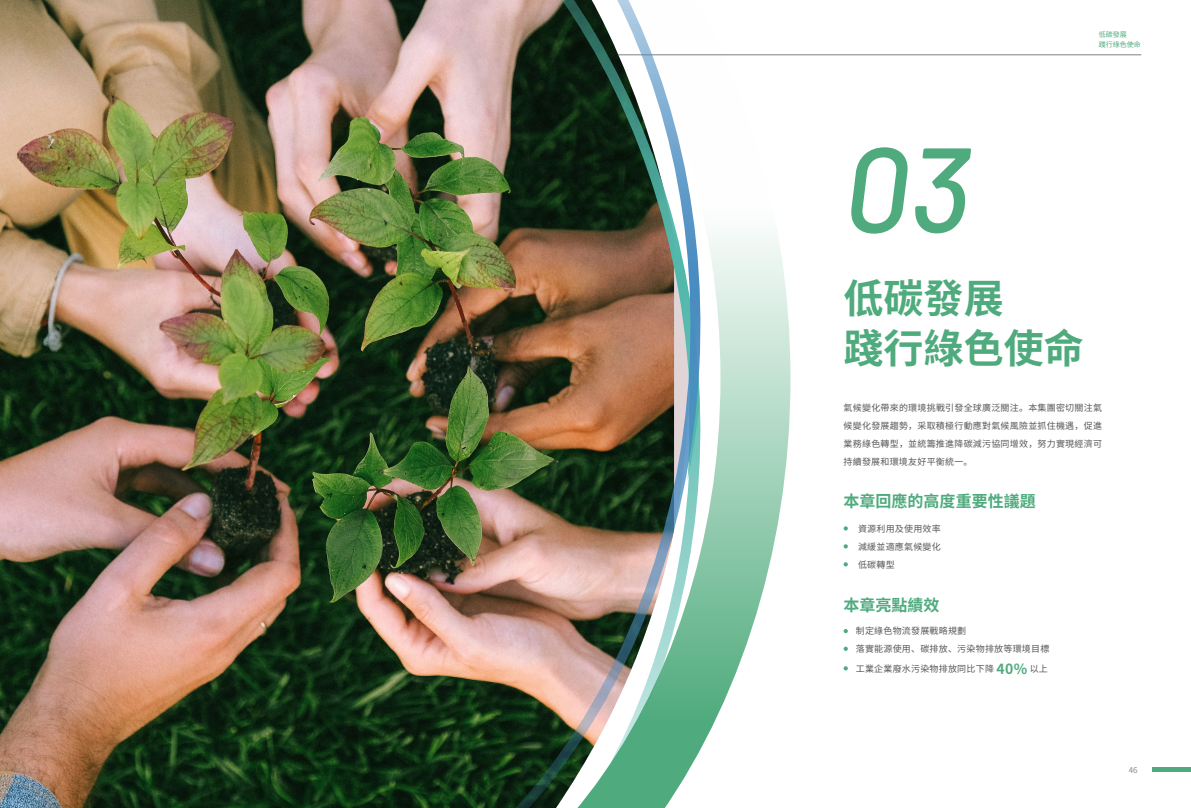
<style>
.page{position:relative;width:1191px;height:808px;background:#fff}
.page>*{position:absolute;margin:0;border:0;box-sizing:border-box;transform-origin:0 0}
.t1{font:italic 500 120px "Barlow";color:#4fab7d}
.t2{font:700 40px/49.6px "Source Han Sans CN";color:#4fab7d}
.t3{font:700 16px "Source Han Sans CN";color:#4fab7d}
.t4{font:9px/18px "Source Han Sans CN";letter-spacing:.025em;color:#595757;text-align:justify}
.t5{font:8px "Source Han Sans CN";color:#898989}
.t6{font:7px/10px "Source Han Sans CN";color:#4fab7d}
.s1{font-weight:700;font-size:14px;color:#4fab7d}
</style>
<div class="page">
<hr style="left:50px;top:55px;width:1091px;height:1px;background:#808080">
<div style="left:1152px;top:767px;width:39px;height:5px;background:#4fab7d"></div>
<svg style="left:843px;top:526px;width:5px;height:4px"></svg>
<svg style="left:843px;top:629px;width:5px;height:4px"></svg>
<svg style="left:843px;top:544px;width:5px;height:4px"></svg>
<svg style="left:843px;top:647px;width:5px;height:4px"></svg>
<svg style="left:843px;top:666px;width:5px;height:4px"></svg>
<svg style="left:843px;top:562px;width:5px;height:4px"></svg>
<img style="left:0;top:0;width:148px;height:808px">
<img style="left:148px;top:0;width:29px;height:808px">
<img style="left:177px;top:0;width:93px;height:808px">
<img style="left:270px;top:0;width:529px;height:808px">
<p class="t6" style="left:1098px;top:30px;width:43px">低碳發展<br>踐行綠色使命</p>
<h1 class="t1" style="left:843px;top:115px;width:128px">03</h1>
<h2 class="t2" style="left:843px;top:273px;width:241px">低碳發展<br>踐行綠色使命</h2>
<p class="t4" style="left:843px;top:398px;width:260px">氣候變化帶來的環境挑戰引發全球廣泛關注。本集團密切關注氣候變化發展趨勢，采取積極行動應對氣候風險並抓住機遇，促進業務綠色轉型，並統籌推進降碳減污協同增效，努力實現經濟可持續發展和環境友好平衡統一。</p>
<h3 class="t3" style="left:843px;top:493px;width:193px">本章回應的高度重要性議題</h3>
<p class="t4" style="left:858px;top:520px;width:84px">資源利用及使用效率減緩並適應氣候變化低碳轉型</p>
<h3 class="t3" style="left:843px;top:597px;width:97px">本章亮點績效</h3>
<p class="t4" style="left:855px;top:622px;width:195px">制定綠色物流發展戰略規劃<br>落實能源使用、碳排放、污染物排放等環境目標</p>
<p class="t4" style="left:855px;top:660px;width:194px">工業企業廢水污染物排放同比下降 <span class="s1">40%</span> 以上</p>
<p class="t5" style="left:1128px;top:765px;width:10px">46</p>
</div>
